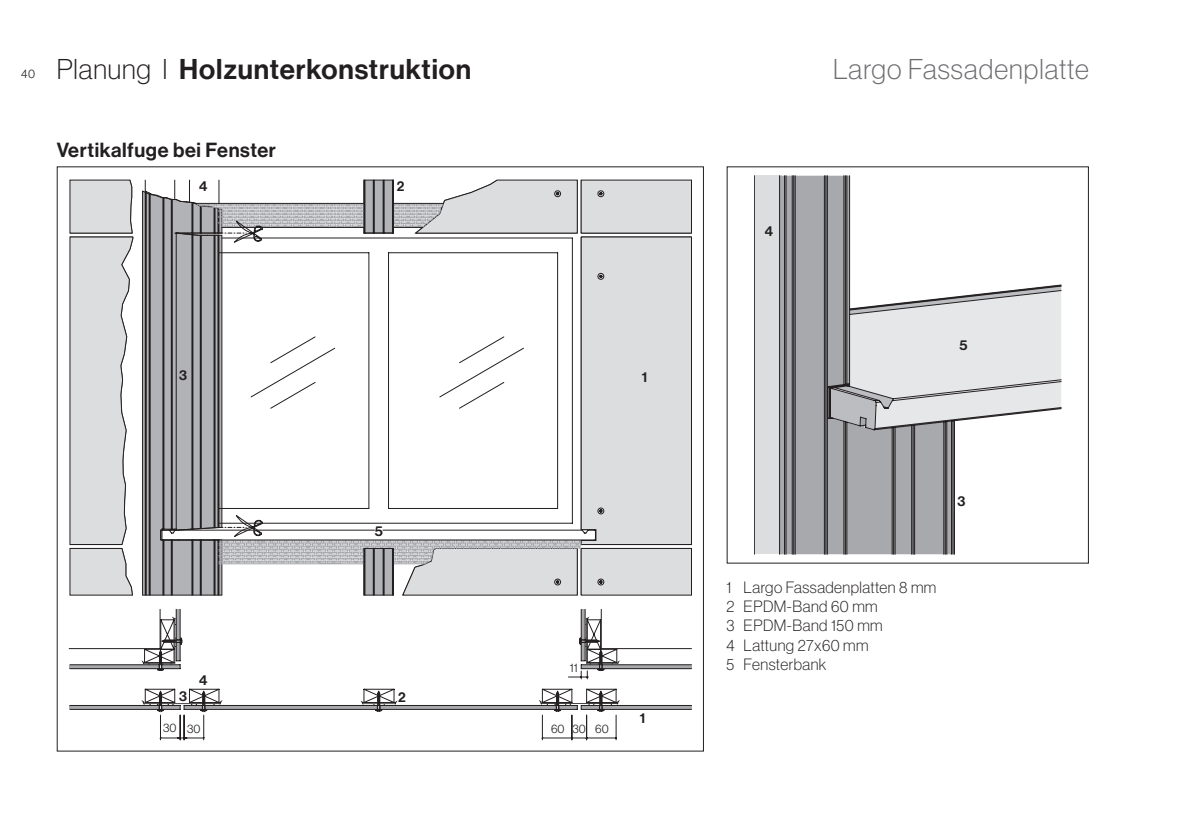
<style>
.page{position:relative;width:1191px;height:840px;background:#fff}
.page>*{position:absolute;margin:0;border:0;box-sizing:border-box;transform-origin:0 0}
.t1{font:28px "N Haas Grotesk DS Pro 65 Md";letter-spacing:.03em;color:#231f20}
.t2{font:28px "N Haas Grotesk DS Pro 35 X Lt";letter-spacing:.04em;color:#6c6d70}
.t3{font:20px "N Haas Grotesk DS Pro 65 Md";letter-spacing:.03em;color:#231f20}
.t4{font:16px/19.2px "N Haas Grotesk DS Pro 35 X Lt";letter-spacing:.03em;color:#231f20}
.t5{font:14px "N Haas Grotesk DS Pro 65 Md";color:#231f20}
.t6{font:12px "N Haas Grotesk DS Pro 45 Lt";color:#231f20}
.s1{font-family:"N Haas Grotesk DS Pro 35 X Lt"}
</style>
<div class="page">
<svg style="left:69px;top:179px;width:64px;height:48px;background:#d3d4d6"></svg>
<svg style="left:69px;top:227px;width:622px;height:443px"></svg>
<svg style="left:141px;top:616px;width:479px;height:123px"></svg>
<svg style="left:142px;top:179px;width:549px;height:416px"></svg>
<svg style="left:754px;top:175px;width:307px;height:379px"></svg>
<p class="t6" style="left:21px;top:67px;width:15px">40</p>
<h1 class="t1" style="left:57px;top:53px;width:416px"><span class="s1">Planung I</span> Holzunterkonstruktion</h1>
<p class="t3" style="left:57px;top:139px;width:221px">Vertikalfuge bei Fenster</p>
<p class="t5" style="left:199px;top:178px;width:10px">4</p>
<p class="t5" style="left:397px;top:178px;width:9px">2</p>
<p class="t5" style="left:179px;top:367px;width:9px">3</p>
<p class="t5" style="left:642px;top:369px;width:7px">1</p>
<p class="t5" style="left:375px;top:522px;width:10px">5</p>
<p class="t6" style="left:570px;top:660px;width:9px">11</p>
<p class="t5" style="left:199px;top:672px;width:10px">4</p>
<p class="t6" style="left:163px;top:721px;width:39px">30 30</p>
<p class="t6" style="left:551px;top:721px;width:59px">60 30 60</p>
<p class="t5" style="left:179px;top:687px;width:9px">3</p>
<p class="t5" style="left:398px;top:688px;width:9px">2</p>
<p class="t5" style="left:640px;top:709px;width:7px">1</p>
<p class="t5" style="left:765px;top:223px;width:10px">4</p>
<h1 class="t2" style="left:833px;top:54px;width:257px">Largo Fassadenplatte</h1>
<p class="t5" style="left:959px;top:336px;width:10px">5</p>
<p class="t5" style="left:957px;top:492px;width:9px">3</p>
<p class="t4" style="left:726px;top:577px;width:211px">1 Largo Fassadenplatten 8 mm<br>2 EPDM-Band 60 mm<br>3 EPDM-Band 150 mm<br>4 Lattung 27x60 mm<br>5 Fensterbank</p>
</div>
